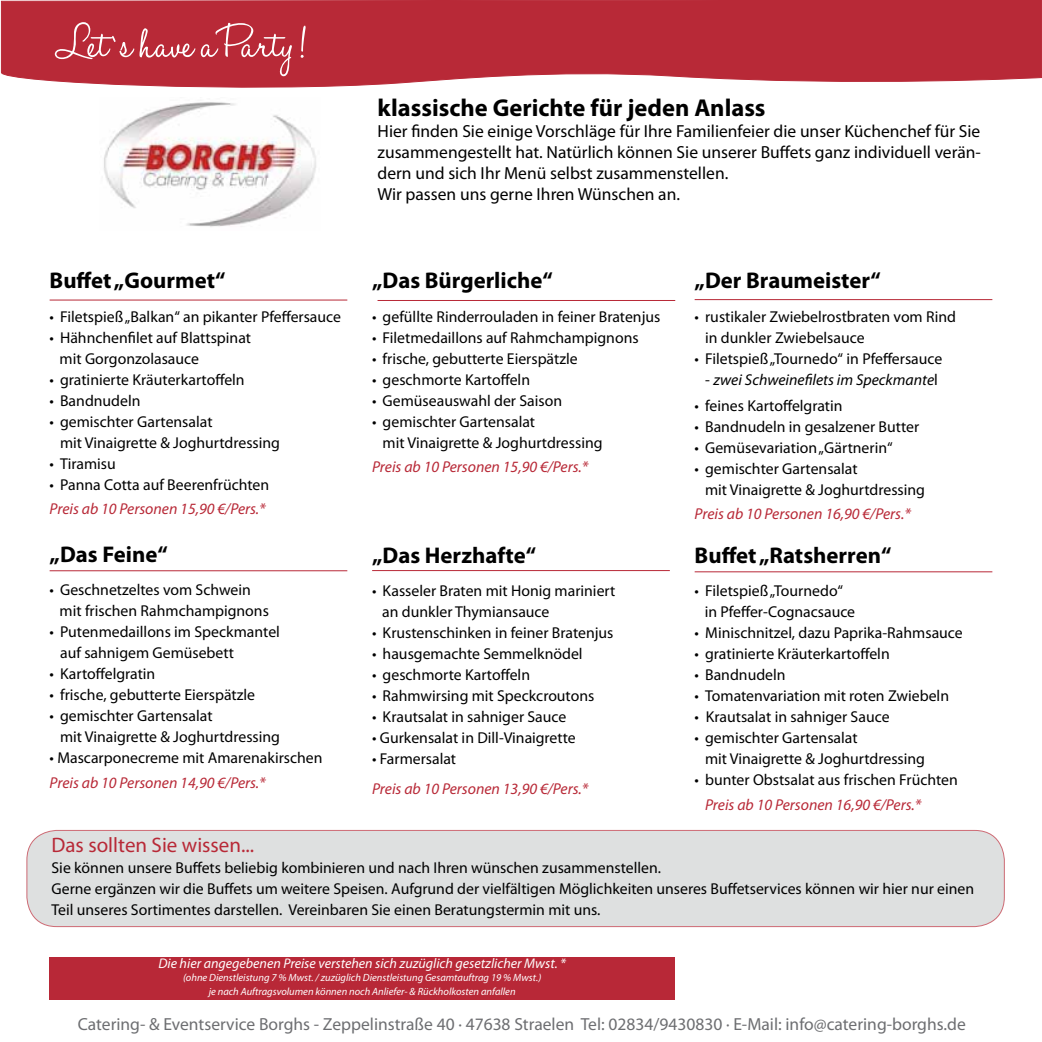
<style>
.page{position:relative;width:1042px;height:1042px;background:#fff}
.page>*{position:absolute;margin:0;border:0;box-sizing:border-box;transform-origin:0 0}
.t1{font:52.5px "Halo Handletter";color:#fff}
.t2{font:700 24.5px "Myriad Pro";color:#000}
.t3{font:700 22.75px "Myriad Pro";color:#000}
.t4{font:21px "Myriad Pro";color:#b82937}
.t5{font:17.5px/21px "Myriad Pro";color:#000}
.t6{font:17.5px "Myriad Pro";color:#6d6e71}
.t7{font:15.75px/21px "Myriad Pro";color:#000}
.t8{font:italic 15.75px "Myriad Pro";color:#b82937}
.t9{font:italic 15.75px "Myriad Pro";color:#000}
.t10{font:italic 14px "Myriad Pro";color:#fff}
.t11{font:italic 10.5px/14.7px "Myriad Pro";color:#fff;text-align:center}
.s1{font-style:normal}
</style>
<div class="page">
<svg style="left:1px;top:0;width:1041px;height:88px;background:#bd3946"></svg>
<img style="left:104px;top:102px;width:212px;height:125px">
<hr style="left:50px;top:570px;width:297px;height:1px;background:#b82937">
<hr style="left:372px;top:570px;width:298px;height:1px;background:#b82937">
<hr style="left:694px;top:571px;width:298px;height:1px;background:#b82937">
<hr style="left:50px;top:300px;width:297px;height:1px;background:#b82937">
<hr style="left:377px;top:300px;width:298px;height:1px;background:#b82937">
<hr style="left:694px;top:299px;width:298px;height:1px;background:#b82937">
<div style="left:27px;top:830px;width:977px;height:96px;background:#dee0e0;border-radius:30px"></div>
<div style="left:26px;top:830px;width:979px;height:97px;border:1px solid #b82937;border-radius:30px"></div>
<div style="left:50px;top:957px;width:625px;height:43px;background:#b82837"></div>
<h1 class="t1" style="left:55px;top:15px;width:253px">Let`s have a Party !</h1>
<h3 class="t3" style="left:50px;top:266px;width:177px">Buffet „Gourmet“</h3>
<p class="t7" style="left:50px;top:305px;width:293px">• Filetspieß „Balkan“ an pikanter Pfeffersauce</p>
<p class="t7" style="left:60px;top:326px;width:193px;text-indent:-10px">• Hähnchenfilet auf Blattspinat mit Gorgonzolasauce</p>
<p class="t7" style="left:50px;top:368px;width:197px">• gratinierte Kräuterkartoffeln</p>
<p class="t7" style="left:50px;top:389px;width:92px">• Bandnudeln</p>
<p class="t7" style="left:60px;top:410px;width:221px;text-indent:-11px">• gemischter Gartensalat<br>mit Vinaigrette &amp; Joghurtdressing</p>
<p class="t7" style="left:50px;top:452px;width:68px">• Tiramisu</p>
<p class="t7" style="left:50px;top:473px;width:221px">• Panna Cotta auf Beerenfrüchten</p>
<p class="t8" style="left:50px;top:499px;width:218px">Preis ab 10 Personen 15,90 €/Pers.*</p>
<h3 class="t3" style="left:50px;top:539px;width:120px">„Das Feine“</h3>
<p class="t7" style="left:60px;top:579px;width:211px;text-indent:-10px">• Geschnetzeltes vom Schwein mit frischen Rahmchampignons</p>
<p class="t7" style="left:60px;top:621px;width:221px;text-indent:-11px">• Putenmedaillons im Speckmantel auf sahnigem Gemüsebett</p>
<p class="t7" style="left:50px;top:663px;width:107px">• Kartoffelgratin</p>
<p class="t7" style="left:50px;top:684px;width:207px">• frische, gebutterte Eierspätzle</p>
<p class="t7" style="left:60px;top:705px;width:221px;text-indent:-11px">• gemischter Gartensalat<br>mit Vinaigrette &amp; Joghurtdressing</p>
<p class="t7" style="left:50px;top:747px;width:274px">• Mascarponecreme mit Amarenakirschen</p>
<p class="t8" style="left:50px;top:772px;width:218px">Preis ab 10 Personen 14,90 €/Pers.*</p>
<h2 class="t2" style="left:377px;top:92px;width:389px">klassische Gerichte für jeden Anlass</h2>
<p class="t5" style="left:377px;top:121px;width:605px">Hier finden Sie einige Vorschläge für Ihre Familienfeier die unser Küchenchef für Sie zusammengestellt hat. Natürlich können Sie unserer Buffets ganz individuell verän&shy;dern und sich Ihr Menü selbst zusammenstellen.<br>Wir passen uns gerne Ihren Wünschen an.</p>
<h3 class="t3" style="left:372px;top:266px;width:182px">„Das Bürgerliche“</h3>
<p class="t7" style="left:372px;top:305px;width:290px">• gefüllte Rinderrouladen in feiner Bratenjus</p>
<p class="t7" style="left:372px;top:326px;width:268px">• Filetmedaillons auf Rahmchampignons</p>
<p class="t7" style="left:372px;top:347px;width:207px">• frische, gebutterte Eierspätzle</p>
<p class="t7" style="left:372px;top:368px;width:159px">• geschmorte Kartoffeln</p>
<p class="t7" style="left:372px;top:389px;width:191px">• Gemüseauswahl der Saison</p>
<p class="t7" style="left:383px;top:410px;width:221px;text-indent:-11px">• gemischter Gartensalat<br>mit Vinaigrette &amp; Joghurtdressing</p>
<p class="t8" style="left:372px;top:457px;width:218px">Preis ab 10 Personen 15,90 €/Pers.*</p>
<h3 class="t3" style="left:372px;top:540px;width:165px">„Das Herzhafte“</h3>
<p class="t7" style="left:382px;top:580px;width:235px;text-indent:-10px">• Kasseler Braten mit Honig mariniert an dunkler Thymiansauce</p>
<p class="t7" style="left:372px;top:622px;width:243px">• Krustenschinken in feiner Bratenjus</p>
<p class="t7" style="left:372px;top:643px;width:212px">• hausgemachte Semmelknödel</p>
<p class="t7" style="left:372px;top:664px;width:159px">• geschmorte Kartoffeln</p>
<p class="t7" style="left:372px;top:685px;width:224px">• Rahmwirsing mit Speckcroutons</p>
<p class="t7" style="left:372px;top:706px;width:196px">• Krautsalat in sahniger Sauce</p>
<p class="t7" style="left:372px;top:727px;width:205px">• Gurkensalat in Dill-Vinaigrette</p>
<p class="t7" style="left:372px;top:748px;width:86px">• Farmersalat</p>
<p class="t8" style="left:372px;top:779px;width:218px">Preis ab 10 Personen 13,90 €/Pers.*</p>
<h3 class="t3" style="left:694px;top:266px;width:188px">„Der Braumeister“</h3>
<p class="t7" style="left:705px;top:305px;width:252px;text-indent:-11px">• rustikaler Zwiebelrostbraten vom Rind in dunkler Zwiebelsauce</p>
<p class="t7" style="left:694px;top:347px;width:249px">• Filetspieß „Tournedo“ in Pfeffersauce</p>
<p class="t9" style="left:705px;top:369px;width:234px"><span class="s1">-</span> zwei Schweinefilets im Speckmante<span class="s1">l</span></p>
<p class="t7" style="left:694px;top:394px;width:149px">• feines Kartoffelgratin</p>
<p class="t7" style="left:694px;top:415px;width:226px">• Bandnudeln in gesalzener Butter</p>
<p class="t7" style="left:694px;top:436px;width:200px">• Gemüsevariation „Gärtnerin“</p>
<p class="t7" style="left:705px;top:457px;width:221px;text-indent:-11px">• gemischter Gartensalat<br>mit Vinaigrette &amp; Joghurtdressing</p>
<p class="t8" style="left:694px;top:504px;width:218px">Preis ab 10 Personen 16,90 €/Pers.*</p>
<h3 class="t3" style="left:694px;top:540px;width:198px">Buffet „Ratsherren“</h3>
<p class="t7" style="left:705px;top:580px;width:152px;text-indent:-10px">• Filetspieß „Tournedo“ in Pfeffer-Cognacsauce</p>
<p class="t7" style="left:694px;top:622px;width:270px">• Minischnitzel, dazu Paprika-Rahmsauce</p>
<p class="t7" style="left:694px;top:643px;width:197px">• gratinierte Kräuterkartoffeln</p>
<p class="t7" style="left:694px;top:664px;width:92px">• Bandnudeln</p>
<p class="t7" style="left:694px;top:685px;width:256px">• Tomatenvariation mit roten Zwiebeln</p>
<p class="t7" style="left:694px;top:706px;width:196px">• Krautsalat in sahniger Sauce</p>
<p class="t7" style="left:705px;top:727px;width:221px;text-indent:-11px">• gemischter Gartensalat<br>mit Vinaigrette &amp; Joghurtdressing</p>
<p class="t7" style="left:694px;top:769px;width:265px">• bunter Obstsalat aus frischen Früchten</p>
<p class="t8" style="left:705px;top:795px;width:218px">Preis ab 10 Personen 16,90 €/Pers.*</p>
<h3 class="t4" style="left:52px;top:832px;width:204px">Das sollten Sie wissen...</h3>
<p class="t7" style="left:52px;top:857px;width:924px">Sie können unsere Buffets beliebig kombinieren und nach Ihren wünschen zusammenstellen.<br>Gerne ergänzen wir die Buffets um weitere Speisen. Aufgrund der vielfältigen Möglichkeiten unseres Buffetservices können wir hier nur einen<br>Teil unseres Sortimentes darstellen. Vereinbaren Sie einen Beratungstermin mit uns.</p>
<p class="t10" style="left:158px;top:955px;width:409px">Die hier angegebenen Preise verstehen sich zuzüglich gesetzlicher Mwst. *</p>
<p class="t11" style="left:183px;top:969px;width:360px">(ohne Dienstleistung 7 % Mwst. / zuzüglich Dienstleistung Gesamtauftrag 19 % Mwst.) je nach Auftragsvolumen können noch Anliefer- &amp; Rückholkosten anfallen</p>
<p class="t6" style="left:78px;top:1013px;width:889px">Catering- &amp; Eventservice Borghs - Zeppelinstraße 40 · 47638 Straelen Tel: 02834/9430830 · E-Mail: info@catering-borghs.de</p>
</div>
